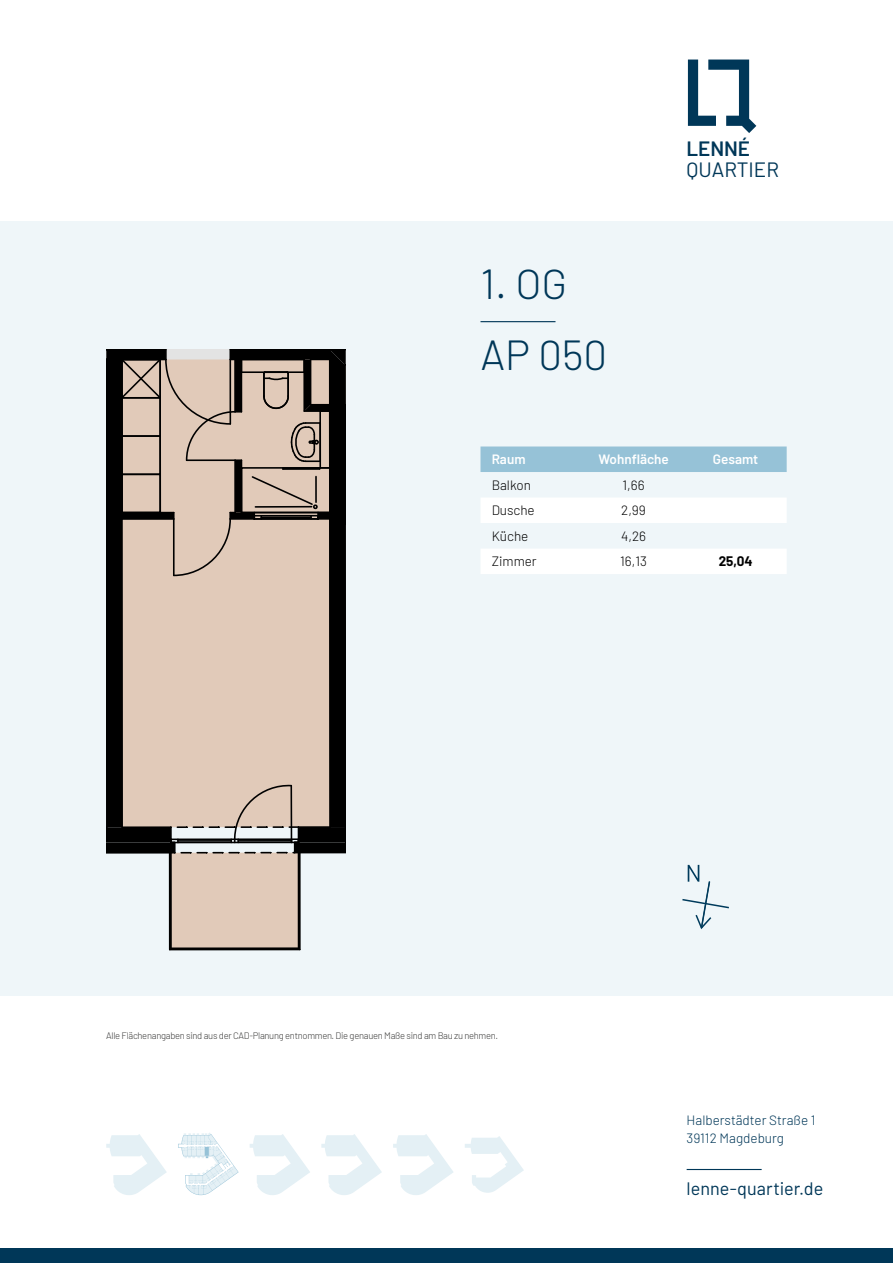
<style>
.page{position:relative;width:893px;height:1263px;background:#fff}
.page>*{position:absolute;margin:0;border:0;box-sizing:border-box;transform-origin:0 0}
.t1{font:300 42px "Barlow";color:#003758}
.t2{font:20.7px "Barlow";color:#003758}
.t3{font:600 20.7px "Barlow";letter-spacing:-.01em;color:#003758}
.t4{font:18px "Barlow";color:#003758}
.t5{font:300 13.5px "Barlow";color:#000}
.t6{font:300 13.5px/18px "Barlow";color:#003758}
.t7{font:600 13.5px "Barlow";color:#fff}
.t8{font:700 13.5px "Barlow";color:#000}
.t9{font:300 9.45px "Barlow";letter-spacing:-.03em;color:#3c3c3b}
</style>
<div class="page">
<svg style="left:688px;top:60px;width:68px;height:73px"></svg>
<div style="left:0;top:1248px;width:893px;height:15px;background:#003758"></div>
<hr style="left:687px;top:1169px;width:75px;height:1px;background:#003758">
<svg style="left:106px;top:1134px;width:61px;height:61px"></svg>
<svg style="left:250px;top:1134px;width:60px;height:61px"></svg>
<svg style="left:321px;top:1134px;width:61px;height:61px"></svg>
<svg style="left:393px;top:1134px;width:60px;height:61px"></svg>
<svg style="left:465px;top:1136px;width:59px;height:57px"></svg>
<div style="left:0;top:221px;width:893px;height:775px;background:#eff6f9"></div>
<svg style="left:178px;top:1133px;width:61px;height:62px"></svg>
<hr style="left:480px;top:321px;width:75px;height:1px;background:#003758">
<div style="left:480px;top:446px;width:307px;height:26px;background:#96c2d7"></div>
<svg style="left:481px;top:498px;width:306px;height:76px"></svg>
<hr style="left:170px;top:949px;width:130px;height:1px;background:#000">
<svg style="left:106px;top:349px;width:240px;height:600px"></svg>
<svg style="left:682px;top:865px;width:47px;height:65px"></svg>
<h1 class="t1" style="left:480px;top:254px;width:88px">1. OG</h1>
<h1 class="t1" style="left:480px;top:324px;width:128px">AP 050</h1>
<h2 class="t3" style="left:687px;top:133px;width:65px">LENNÉ</h2>
<h2 class="t2" style="left:687px;top:155px;width:94px">QUARTIER</h2>
<h3 class="t7" style="left:492px;top:449px;width:35px">Raum</h3>
<h3 class="t7" style="left:598px;top:449px;width:72px">Wohnfläche</h3>
<h3 class="t7" style="left:713px;top:449px;width:47px">Gesamt</h3>
<h3 class="t5" style="left:492px;top:475px;width:41px">Balkon</h3>
<h3 class="t5" style="left:623px;top:475px;width:24px">1,66</h3>
<h3 class="t5" style="left:492px;top:501px;width:45px">Dusche</h3>
<h3 class="t5" style="left:621px;top:501px;width:26px">2,99</h3>
<h3 class="t5" style="left:492px;top:526px;width:38px">Küche</h3>
<h3 class="t5" style="left:621px;top:526px;width:26px">4,26</h3>
<h3 class="t5" style="left:492px;top:552px;width:47px">Zimmer</h3>
<h3 class="t5" style="left:620px;top:552px;width:28px">16,13</h3>
<h3 class="t8" style="left:719px;top:551px;width:35px">25,04</h3>
<p class="t9" style="left:106px;top:1028px;width:393px">Alle Flächenangaben sind aus der CAD-Planung entnommen. Die genauen Maße sind am Bau zu nehmen.</p>
<h3 class="t6" style="left:687px;top:1110px;width:131px">Halberstädter Straße 1<br>39112 Magdeburg</h3>
<h3 class="t4" style="left:687px;top:1176px;width:138px">lenne-quartier.de</h3>
</div>
